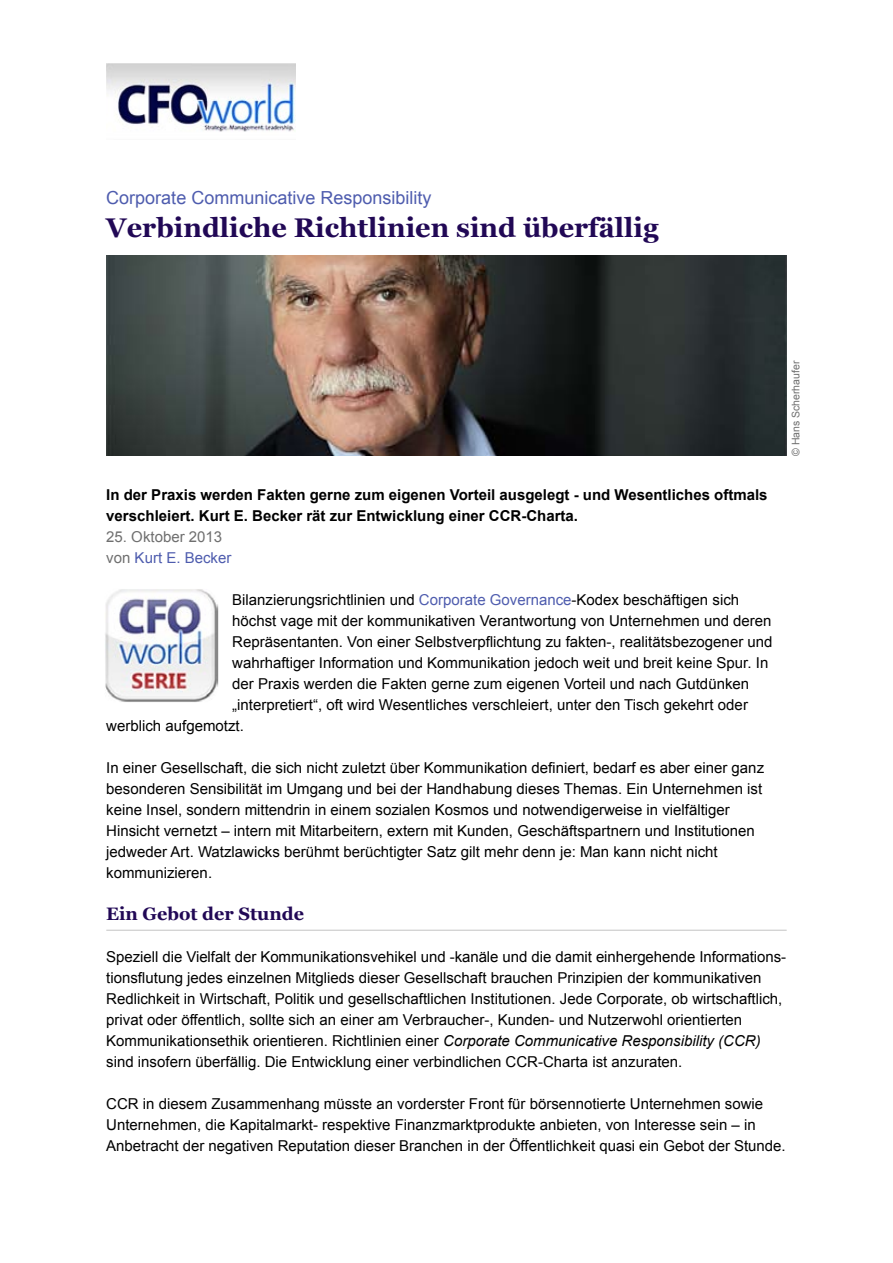
<style>
.page{position:relative;width:893px;height:1263px;background:#fff}
.page>*{position:absolute;margin:0;border:0;box-sizing:border-box;transform-origin:0 0}
.t1{font:700 27px "Georgia";color:#210855}
.t2{font:18px "Arial";color:#4e5cae}
.t3{font:700 18px "Georgia";color:#210855}
.t4{font:15px/21px "Arial";color:#000}
.t5{font:700 15px/21px "Arial";color:#000}
.t6{font:15px/21px "Arial";color:#6f6f6f}
.t7{font:10.5px "Arial";color:#6f6f6f}
.s1{color:#4e5cae}
.s2{font-style:italic}
</style>
<div class="page">
<img style="left:106px;top:64px;width:189px;height:68px">
<img style="left:106px;top:255px;width:680px;height:201px">
<img style="left:105px;top:589px;width:113px;height:113px">
<hr style="left:106px;top:930px;width:681px;height:1px;background:#cacaca">
<p class="t2" style="left:106px;top:186px;width:327px">Corporate Communicative Responsibility</p>
<h1 class="t1" style="left:106px;top:210px;width:554px">Verbindliche Richtlinien sind überfällig</h1>
<p class="t7" style="left:789px;top:456px;width:97px;rotate:-90deg">© Hans Scherhaufer</p>
<p class="t5" style="left:106px;top:485px;width:663px">In der Praxis werden Fakten gerne zum eigenen Vorteil ausgelegt - und Wesentliches oftmals verschleiert. Kurt E. Becker rät zur Entwicklung einer CCR-Charta.</p>
<p class="t6" style="left:106px;top:526px;width:127px">25. Oktober 2013 von <span class="s1">Kurt E. Becker</span></p>
<p class="t4" style="left:232px;top:589px;width:508px">Bilanzierungsrichtlinien und <span class="s1">Corporate Governance</span>-Kodex beschäftigen sich</p>
<p class="t4" style="left:232px;top:610px;width:541px">höchst vage mit der kommunikativen Verantwortung von Unternehmen und deren</p>
<p class="t4" style="left:232px;top:631px;width:542px">Repräsentanten. Von einer Selbstverpflichtung zu fakten-, realitätsbezogener und</p>
<p class="t4" style="left:232px;top:652px;width:538px">wahrhaftiger Information und Kommunikation jedoch weit und breit keine Spur. In</p>
<p class="t4" style="left:232px;top:673px;width:518px">der Praxis werden die Fakten gerne zum eigenen Vorteil und nach Gutdünken</p>
<p class="t4" style="left:232px;top:694px;width:517px">„interpretiert“, oft wird Wesentliches verschleiert, unter den Tisch gekehrt oder</p>
<p class="t4" style="left:106px;top:715px;width:139px">werblich aufgemotzt.</p>
<p class="t4" style="left:106px;top:757px;width:659px">In einer Gesellschaft, die sich nicht zuletzt über Kommunikation definiert, bedarf es aber einer ganz besonderen Sensibilität im Umgang und bei der Handhabung dieses Themas. Ein Unternehmen ist keine Insel, sondern mittendrin in einem sozialen Kosmos und notwendigerweise in vielfältiger Hinsicht vernetzt – intern mit Mitarbeitern, extern mit Kunden, Geschäftspartnern und Institutionen jedweder Art. Watzlawicks berühmt berüchtigter Satz gilt mehr denn je: Man kann nicht nicht kommunizieren.</p>
<p class="t3" style="left:106px;top:902px;width:199px">Ein Gebot der Stunde</p>
<p class="t4" style="left:106px;top:946px;width:681px">Speziell die Vielfalt der Kommunikationsvehikel und -kanäle und die damit einhergehende Informations&shy;tionsflutung jedes einzelnen Mitglieds dieser Gesellschaft brauchen Prinzipien der kommunikativen Redlichkeit in Wirtschaft, Politik und gesellschaftlichen Institutionen. Jede Corporate, ob wirtschaftlich, privat oder öffentlich, sollte sich an einer am Verbraucher-, Kunden- und Nutzerwohl orientierten Kommunikationsethik orientieren. Richtlinien einer <span class="s2">Corporate Communicative Responsibility (CCR) </span>sind insofern überfällig. Die Entwicklung einer verbindlichen CCR-Charta ist anzuraten.</p>
<p class="t4" style="left:106px;top:1093px;width:681px">CCR in diesem Zusammenhang müsste an vorderster Front für börsennotierte Unternehmen sowie<br>Unternehmen, die Kapitalmarkt- respektive Finanzmarktprodukte anbieten, von Interesse sein – in<br>Anbetracht der negativen Reputation dieser Branchen in der Öffentlichkeit quasi ein Gebot der Stunde.</p>
</div>
